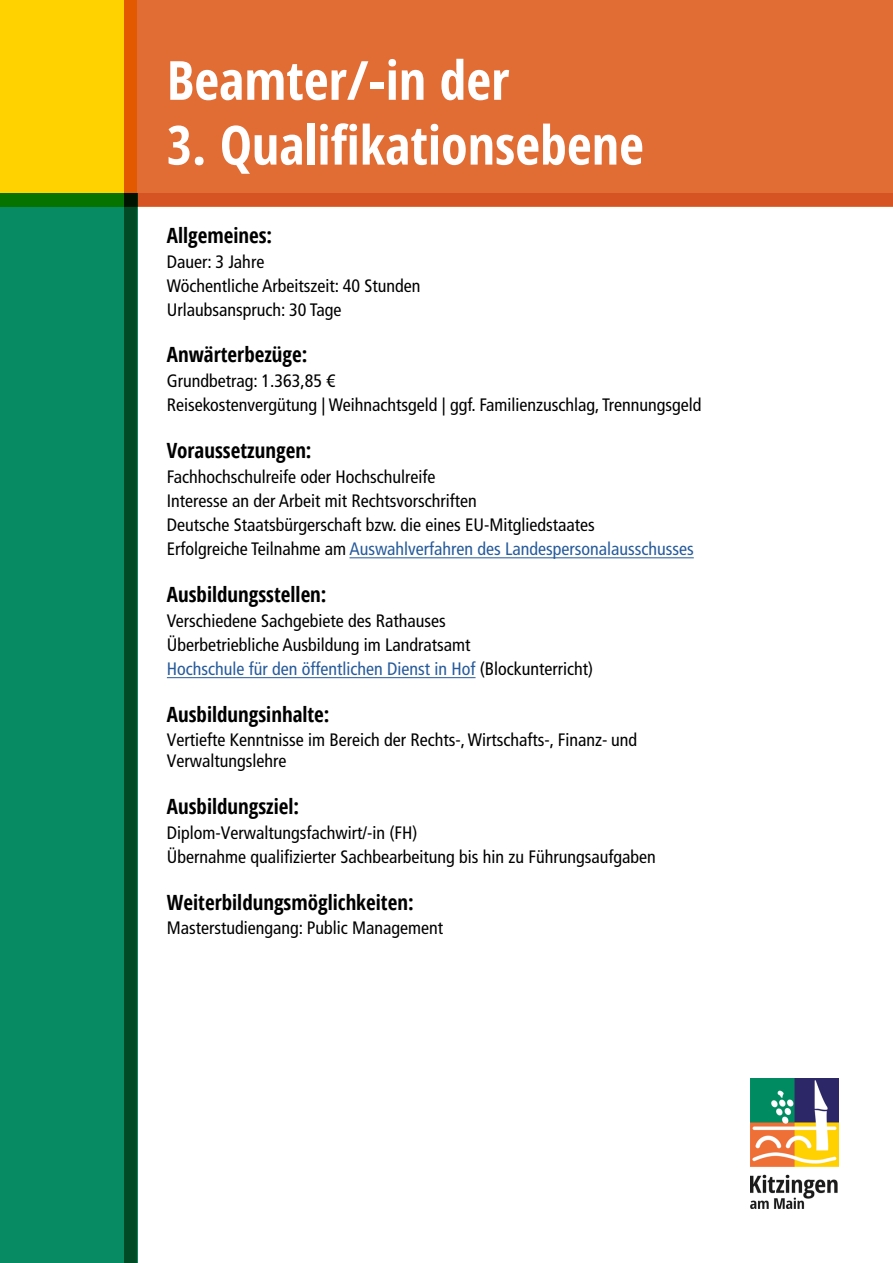
<style>
.page{position:relative;width:893px;height:1263px;background:#fff}
.page>*{position:absolute;margin:0;border:0;box-sizing:border-box;transform-origin:0 0}
.t1{font:700 condensed 54px "Open Sans";color:#fff}
.t2{font:700 condensed 21px "Open Sans";color:#000}
.t3{font:condensed 18px/24px "Frutiger LT Pro";color:#000}
.s1{color:#275b9b}
</style>
<div class="page">
<div style="left:124px;top:0;width:769px;height:206px;background:#e26d34"></div>
<div style="left:0;top:0;width:137px;height:206px;background:#ffd200"></div>
<div style="left:0;top:193px;width:137px;height:1070px;background:#068b63"></div>
<div style="left:124px;top:193px;width:769px;height:13px;background:#d65423"></div>
<div style="left:124px;top:193px;width:13px;height:1070px;background:#004a26"></div>
<img style="left:751px;top:1079px;width:88px;height:130px">
<hr style="left:167px;top:677px;width:309px;height:1px;background:#275b9b">
<hr style="left:349px;top:557px;width:345px;height:1px;background:#275b9b">
<h1 class="t1" style="left:167px;top:42px;width:344px">Beamter/-in der</h1>
<h1 class="t1" style="left:167px;top:107px;width:478px">3. Qualifikationsebene</h1>
<p class="t2" style="left:167px;top:220px;width:107px">Allgemeines:</p>
<p class="t3" style="left:167px;top:249px;width:255px">Dauer: 3 Jahre<br>Wöchentliche Arbeitszeit: 40 Stunden<br>Urlaubsanspruch: 30 Tage</p>
<p class="t2" style="left:167px;top:340px;width:142px">Anwärterbezüge:</p>
<p class="t3" style="left:167px;top:369px;width:536px">Grundbetrag: 1.363,85 €<br>Reisekostenvergütung | Weihnachtsgeld | ggf. Familienzuschlag, Trennungsgeld</p>
<p class="t2" style="left:167px;top:436px;width:146px">Voraussetzungen:</p>
<p class="t3" style="left:167px;top:465px;width:528px">Fachhochschulreife oder Hochschulreife<br>Interesse an der Arbeit mit Rechtsvorschriften<br>Deutsche Staatsbürgerschaft bzw. die eines EU-Mitgliedstaates<br>Erfolgreiche Teilnahme am <span class="s1">Auswahlverfahren des Landespersonalausschusses</span></p>
<p class="t2" style="left:167px;top:580px;width:161px">Ausbildungsstellen:</p>
<p class="t3" style="left:167px;top:609px;width:428px">Verschiedene Sachgebiete des Rathauses<br>Überbetriebliche Ausbildung im Landratsamt<br><span class="s1">Hochschule für den öffentlichen Dienst in Hof</span> (Blockunterricht)</p>
<p class="t2" style="left:167px;top:700px;width:164px">Ausbildungsinhalte:</p>
<p class="t3" style="left:167px;top:729px;width:472px;line-height:21.6px">Vertiefte Kenntnisse im Bereich der Rechts-, Wirtschafts-, Finanz- und<br>Verwaltungslehre</p>
<p class="t2" style="left:167px;top:792px;width:134px">Ausbildungsziel:</p>
<p class="t3" style="left:167px;top:821px;width:490px">Diplom-Verwaltungsfachwirt/-in (FH)<br>Übernahme qualifizierter Sachbearbeitung bis hin zu Führungsaufgaben</p>
<p class="t2" style="left:167px;top:888px;width:248px">Weiterbildungsmöglichkeiten:</p>
<p class="t3" style="left:167px;top:916px;width:278px">Masterstudiengang: Public Management</p>
</div>
